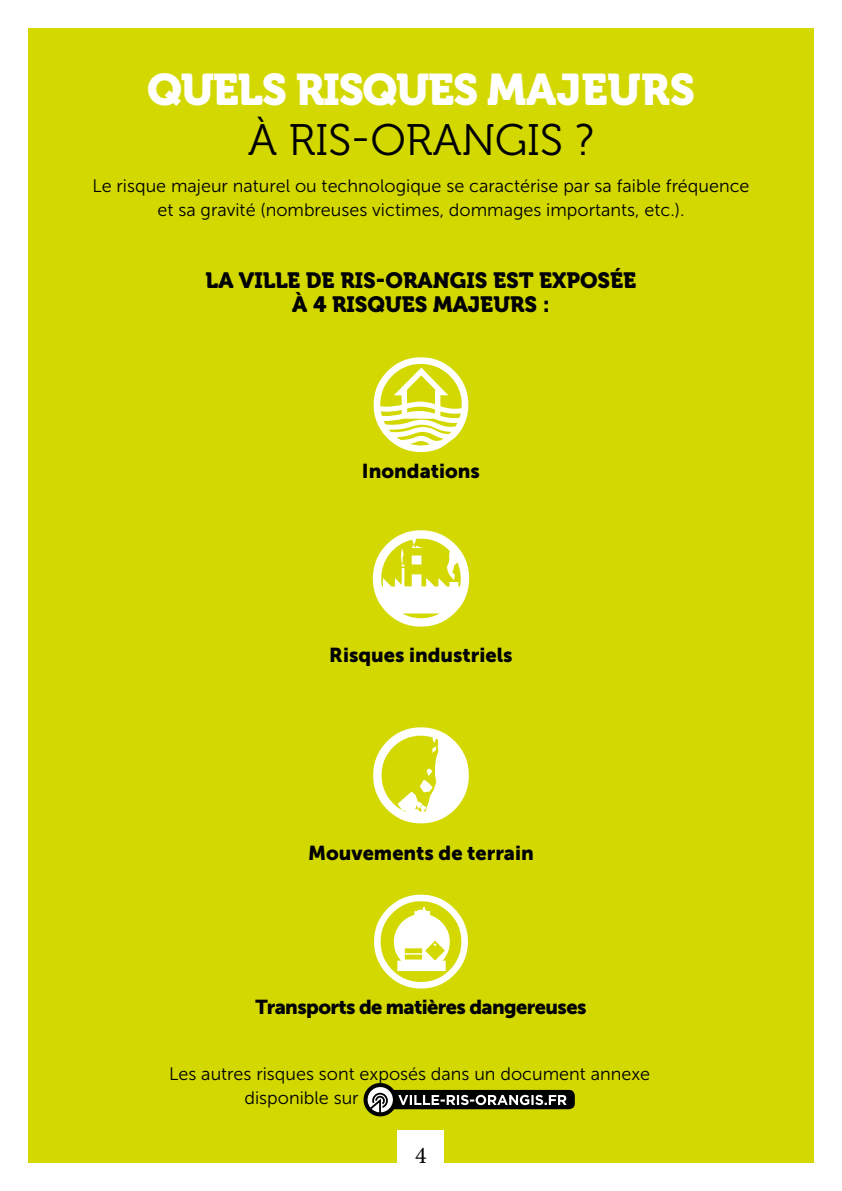
<style>
.page{position:relative;width:842px;height:1191px;background:#fff}
.page>*{position:absolute;margin:0;border:0;box-sizing:border-box;transform-origin:0 0}
.t1{font:44px "Museo 900";letter-spacing:-.03em;color:#fff}
.t2{font:44px "Museo 300";color:#000}
.t3{font:24px "Minion Pro";color:#000}
.t4{font:22px "Museo 900";color:#000}
.t5{font:20px "Museo Sans 900";color:#000}
.t6{font:20px "Museo Sans 900";letter-spacing:-.03em;color:#000}
.t7{font:18px/24px "Museo Sans 300";color:#000;text-align:center}
</style>
<div class="page">
<div style="left:28px;top:28px;width:786px;height:1134px;background:#d3d800"></div>
<svg style="left:374px;top:357px;width:94px;height:95px"></svg>
<div style="left:379px;top:1090px;width:196px;height:19px;background:#000;border-radius:6px"></div>
<svg style="left:366px;top:1085px;width:29px;height:29px"></svg>
<svg style="left:366px;top:1092px;width:22px;height:22px"></svg>
<div style="left:364px;top:1083px;width:33px;height:33px;border:4px solid #000;border-radius:50%"></div>
<svg style="left:398px;top:1094px;width:169px;height:11px"></svg>
<svg style="left:373px;top:530px;width:96px;height:96px"></svg>
<svg style="left:373px;top:727px;width:96px;height:96px"></svg>
<svg style="left:374px;top:894px;width:94px;height:94px"></svg>
<div style="left:398px;top:1130px;width:46px;height:61px;background:#fff"></div>
<h1 class="t1" style="left:147px;top:65px;width:91px">QUELS</h1>
<h1 class="t1" style="left:296px;top:65px;width:26px">RISQ</h1>
<h1 class="t1" style="left:396px;top:65px;width:272px">UES MAJEURS</h1>
<h1 class="t2" style="left:248px;top:116px;width:347px">À RIS -ORANGIS ?</h1>
<p class="t7" style="left:92px;top:174px;width:659px">Le risque majeur naturel ou technologique se caractérise par sa faible fréquence et sa gravité (nombreuses victimes, dommages importants, etc.).</p>
<p class="t4" style="left:206px;top:268px;width:62px">LA VILLE</p>
<p class="t4" style="left:306px;top:268px;width:114px">DE RIS-ORAN</p>
<p class="t4" style="left:450px;top:268px;width:58px">GIS EST</p>
<p class="t4" style="left:539px;top:268px;width:56px">EXPOSÉE</p>
<p class="t4" style="left:292px;top:292px;width:54px">À 4 RISQ</p>
<p class="t4" style="left:385px;top:292px;width:166px">UES MAJEURS :</p>
<p class="t5" style="left:362px;top:460px;width:120px">Inondations</p>
<p class="t5" style="left:329px;top:644px;width:185px">Risques industriels</p>
<p class="t5" style="left:308px;top:842px;width:227px">Mouvements de terrain</p>
<p class="t6" style="left:255px;top:996px;width:332px">Transports de matières dangereuses</p>
<p class="t7" style="left:244px;top:1062px;width:407px;text-align:left;text-indent:-75px">Les autres risques sont exposés dans un document annexe disponible sur</p>
<h2 class="t3" style="left:415px;top:1138px;width:13px">4</h2>
</div>
